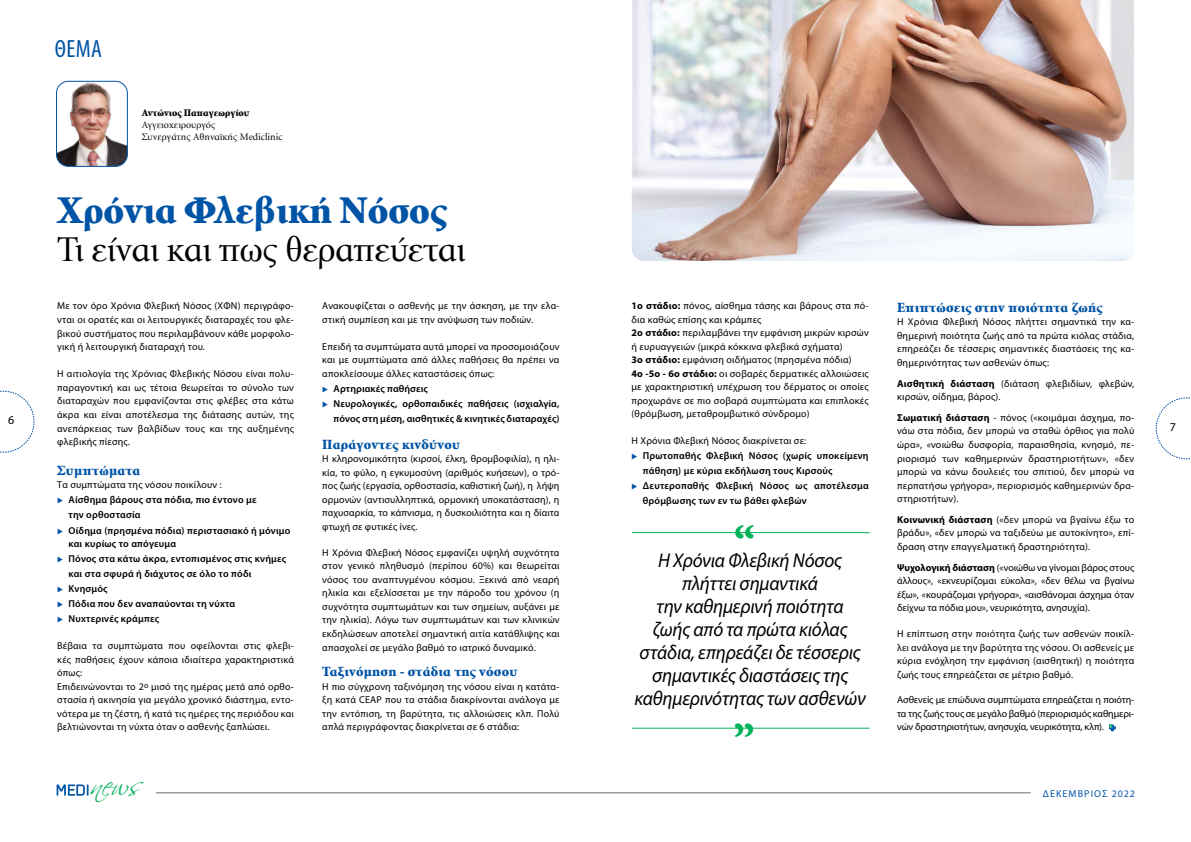
<style>
.page{position:relative;width:1191px;height:842px;background:#fff}
.page>*{position:absolute;margin:0;border:0;box-sizing:border-box;transform-origin:0 0}
.t1{font:900 46px "Minion OS Greek";color:#00b259}
.t2{font:900 39px "Minion OS Greek";color:#0054a6}
.t3{font:36px "Minion Greek";letter-spacing:-.02em;color:#000}
.t4{font:31.8px "Scriptina Pro";color:#00b259}
.t5{font:condensed 25px "Myriad Pro";color:#0054a6}
.t6{font:italic 20px/23px "Myriad Pro";letter-spacing:-.01em;color:#000;text-align:center;scale:.95 1}
.t7{font:900 14px "Minion OS Greek";letter-spacing:.02em;color:#0054a6}
.t8{font:12px "Myriad Pro";color:#000}
.t9{font:10px/13.6px "Myriad Pro";letter-spacing:.02em;color:#000;text-align:justify}
.t10{font:600 10px/15.1px "Myriad Pro";letter-spacing:.02em;color:#000}
.t11{font:10px/12px "Minion Greek";color:#000}
.t12{font:900 10px "Minion OS Greek";color:#000}
.t13{font:10px "Myriad Pro";letter-spacing:.11em;color:#0054a6}
.s1{color:#0054a6}
.s2{font-weight:700}
</style>
<div class="page">
<svg style="left:57px;top:784px;width:32px;height:12px"></svg>
<hr style="left:156px;top:792px;width:874px;height:1px;background:#6d6e71">
<svg style="left:0;top:391px;width:35px;height:62px"></svg>
<svg style="left:1155px;top:397px;width:35px;height:62px"></svg>
<img style="left:56px;top:81px;width:70px;height:84px">
<div style="left:56px;top:81px;width:72px;height:86px;border:1px solid #0054a6;border-radius:12px"></div>
<img style="left:632px;top:0;width:502px;height:261px">
<svg style="left:1109px;top:724px;width:6px;height:7px"></svg>
<hr style="left:632px;top:532px;width:237px;height:1px;background:#00b259">
<hr style="left:632px;top:728px;width:237px;height:1px;background:#00b259">
<p class="t8" style="left:8px;top:413px;width:8px">6</p>
<h3 class="t5" style="left:55px;top:34px;width:49px">ΘΕΜΑ</h3>
<p class="t12" style="left:142px;top:108px;width:109px">Αντώνιος Παπαγεωργίου</p>
<p class="t11" style="left:142px;top:119px;width:142px">Αγγειοχειρουργός<br>Συνεργάτης Αθηναϊκής Mediclinic</p>
<h2 class="t2" style="left:57px;top:190px;width:392px">Χρόνια Φλεβική Νόσος</h2>
<h3 class="t3" style="left:57px;top:231px;width:411px">Τι είναι και πως θεραπεύεται</h3>
<p class="t9" style="left:322px;top:299px;width:239px">Ανακουφίζεται ο ασθενής με την άσκηση, με την ελα&shy;στική συμπίεση και με την ανύψωση των ποδιών.</p>
<p class="t9" style="left:322px;top:339px;width:239px">Επειδή τα συμπτώματα αυτά μπορεί να προσομοιάζουν και με συμπτώματα από άλλες παθήσεις θα πρέπει να αποκλείσουμε άλλες καταστάσεις όπως:</p>
<p class="t10" style="left:322px;top:381px;width:107px"><span class="s1">◆</span> Αρτηριακές παθήσεις</p>
<p class="t10" style="left:322px;top:396px;width:239px;text-align:right"><span class="s1">◆</span> Νευρολογικές, ορθοπαιδικές παθήσεις (ισχιαλγία, πόνος στη μέση, αισθητικές &amp; κινητικές διαταραχές)</p>
<h3 class="t7" style="left:322px;top:437px;width:139px">Παράγοντες κινδύνου</h3>
<p class="t9" style="left:322px;top:452px;width:239px">Η κληρονομικότητα (κιρσοί, έλκη, θρομβοφιλία), η ηλι&shy;κία, το φύλο, η εγκυμοσύνη (αριθμός κυήσεων), ο τρό&shy;πος ζωής (εργασία, ορθοστασία, καθιστική ζωή), η λήψη ορμονών (αντισυλληπτικά, ορμονική υποκατάσταση), η παχυσαρκία, το κάπνισμα, η δυσκοιλιότητα και η δίαιτα φτωχή σε φυτικές ίνες.</p>
<p class="t9" style="left:322px;top:545px;width:239px">Η Χρόνια Φλεβική Νόσος εμφανίζει υψηλή συχνότητα στον γενικό πληθυσμό (περίπου 60%) και θεωρείται νόσος του αναπτυγμένου κόσμου. Ξεκινά από νεαρή ηλικία και εξελίσσεται με την πάροδο του χρόνου (η συχνότητα συμπτωμάτων και των σημείων, αυξάνει με την ηλικία). Λόγω των συμπτωμάτων και των κλινικών εκδηλώσεων αποτελεί σημαντική αιτία κατάθλιψης και απασχολεί σε μεγάλο βαθμό το ιατρικό δυναμικό.</p>
<h3 class="t7" style="left:322px;top:664px;width:196px">Ταξινόμηση - στάδια της νόσου</h3>
<p class="t9" style="left:322px;top:679px;width:239px">Η πιο σύγχρονη ταξινόμηση της νόσου είναι η κατάτα&shy;ξη κατά CEAP που τα στάδια διακρίνονται ανάλογα με την εντόπιση, τη βαρύτητα, τις αλλοιώσεις κλπ. Πολύ απλά περιγράφοντας διακρίνεται σε 6 στάδια:</p>
<p class="t9" style="left:57px;top:299px;width:238px">Με τον όρο Χρόνια Φλεβική Νόσος (ΧΦΝ) περιγράφο&shy;νται οι ορατές και οι λειτουργικές διαταραχές του φλε&shy;βικού συστήματος που περιλαμβάνουν κάθε μορφολο&shy;γική ή λειτουργική διαταραχή του.</p>
<p class="t9" style="left:57px;top:367px;width:238px">Η αιτιολογία της Χρόνιας Φλεβικής Νόσου είναι πολυ&shy;παραγοντική και ως τέτοια θεωρείται το σύνολο των διαταραχών που εμφανίζονται στις φλέβες στα κάτω άκρα και είναι αποτέλεσμα της διάτασης αυτών, της ανεπάρκειας των βαλβίδων τους και της αυξημένης φλεβικής πίεσης.</p>
<h3 class="t7" style="left:57px;top:463px;width:85px">Συμπτώματα</h3>
<p class="t9" style="left:57px;top:478px;width:166px">Τα συμπτώματα της νόσου ποικίλουν :</p>
<p class="t10" style="left:69px;top:492px;width:190px;text-indent:-11px"><span class="s1">◆</span> Αίσθημα βάρους στα πόδια, πιο έντονο με την ορθοστασία</p>
<p class="t10" style="left:69px;top:523px;width:223px;line-height:13.1px;text-indent:-11px"><span class="s1">◆</span> Oίδημα (πρησμένα πόδια) περιστασιακό ή μόνιμο και κυρίως το απόγευμα</p>
<p class="t10" style="left:69px;top:550px;width:219px;text-indent:-11px"><span class="s1">◆</span> Πόνος στα κάτω άκρα, εντοπισμένος στις κνήμες και στα σφυρά ή διάχυτος σε όλο το πόδι</p>
<p class="t10" style="left:57px;top:581px;width:52px"><span class="s1">◆</span> Κνησμός</p>
<p class="t10" style="left:57px;top:596px;width:180px"><span class="s1">◆</span> Πόδια που δεν αναπαύονται τη νύxτα</p>
<p class="t10" style="left:57px;top:611px;width:103px"><span class="s1">◆</span> Νυxτερινές κράμπες</p>
<p class="t9" style="left:57px;top:639px;width:238px;text-align:left">Βέβαια τα συμπτώματα που οφείλονται στις φλεβι&shy;κές παθήσεις έχουν κάποια ιδιαίτερα χαρακτηριστικά όπως:<br>Επιδεινώνονται το 2<sup>ο</sup> μισό της ημέρας μετά από ορθο&shy;στασία ή ακινησία για μεγάλο χρονικό διάστημα, εντο&shy;νότερα με τη ζέστη, ή κατά τις ημέρες της περιόδου και βελτιώνονται τη νύxτα όταν ο ασθενής ξαπλώσει.</p>
<p class="t9" style="left:631px;top:299px;width:239px;text-align:left"><span class="s2">1ο στάδιο:</span> πόνος, αίσθημα τάσης και βάρους στα πό&shy;δια καθώς επίσης και κράμπες<br><span class="s2">2ο στάδιο:</span> περιλαμβάνει την εμφάνιση μικρών κιρσών ή ευρυαγγειών (μικρά κόκκινα φλεβικά σχήματα)<br><span class="s2">3ο στάδιο:</span> εμφάνιση οιδήματος (πρησμένα πόδια)<br><span class="s2">4ο -5ο - 6ο στάδιο:</span> οι σοβαρές δερματικές αλλοιώσεις με χαρακτηριστική υπέχρωση του δέρματος οι οποίες προχωράνε σε πιο σοβαρά συμπτώματα και επιπλοκές (θρόμβωση, μεταθρομβωτικό σύνδρομο)</p>
<p class="t9" style="left:631px;top:434px;width:176px">Η Χρόνια Φλεβική Νόσος διακρίνεται σε:</p>
<p class="t10" style="left:643px;top:448px;width:227px;text-indent:-11px"><span class="s1">◆</span> Πρωτοπαθής Φλεβική Νόσος (χωρίς υποκείμενη πάθηση) με κύρια εκδήλωση τους Κιρσούς</p>
<p class="t10" style="left:643px;top:478px;width:227px;text-indent:-11px"><span class="s1">◆</span> Δευτεροπαθής Φλεβική Νόσος ως αποτέλεσμα θρόμβωσης των εν τω βάθει φλεβών</p>
<h1 class="t1" style="left:733px;top:520px;width:23px">“</h1>
<h3 class="t6" style="left:634px;top:549px;width:245px">Η Χρόνια Φλεβική Νόσος πλήττει σημαντικά<br>την καθημερινή ποιότητα<br>ζωής από τα πρώτα κιόλας στάδια, επηρεάζει δε τέσσερις σημαντικές διαστάσεις της καθημερινότητας των ασθενών</h3>
<h1 class="t1" style="left:755px;top:742px;width:23px;rotate:-180deg">“</h1>
<h3 class="t7" style="left:897px;top:300px;width:207px">Επιπτώσεις στην ποιότητα ζωής</h3>
<p class="t9" style="left:897px;top:315px;width:239px">Η Χρόνια Φλεβική Νόσος πλήττει σημαντικά την κα&shy;θημερινή ποιότητα ζωής από τα πρώτα κιόλας στάδια, επηρεάζει δε τέσσερις σημαντικές διαστάσεις της κα&shy;θημερινότητας των ασθενών όπως:</p>
<p class="t9" style="left:897px;top:376px;width:239px"><span class="s2">Αισθητική διάσταση</span> (διάταση φλεβιδίων, φλεβών, κιρσών, οίδημα, βάρος).</p>
<p class="t9" style="left:897px;top:410px;width:239px"><span class="s2">Σωματική διάσταση</span> - πόνος («κοιμάμαι άσχημα, πο&shy;νάω στα πόδια, δεν μπορώ να σταθώ όρθιος για πολύ ώρα», «νοιώθω δυσφορία, παραισθησία, κνησμό, πε&shy;ριορισμό των καθημερινών δραστηριοτήτων», «δεν μπορώ να κάνω δουλειές του σπιτιού, δεν μπορώ να περπατήσω γρήγορα», περιορισμός καθημερινών δρα&shy;στηριοτήτων).</p>
<p class="t9" style="left:897px;top:512px;width:239px"><span class="s2">Κοινωνική διάσταση</span> («δεν μπορώ να βγαίνω έξω το βράδυ», «δεν μπορώ να ταξιδεύω με αυτοκίνητο», επί&shy;δραση στην επαγγελματική δραστηριότητα).</p>
<p class="t9" style="left:897px;top:560px;width:239px"><span class="s2">Ψυχολογική διάσταση</span> («νοιώθω να γίνομαι βάρος στους άλλους», «εκνευρίζομαι εύκολα», «δεν θέλω να βγαίνω έξω», «κουράζομαι γρήγορα», «αισθάνομαι άσχημα όταν δείχνω τα πόδια μου», νευρικότητα, ανησυχία).</p>
<p class="t9" style="left:897px;top:627px;width:239px">Η επίπτωση στην ποιότητα ζωής των ασθενών ποικίλ&shy;λει ανάλογα με την βαρύτητα της νόσου. Οι ασθενείς με κύρια ενόχληση την εμφάνιση (αισθητική) η ποιότητα ζωής τους επηρεάζεται σε μέτριο βαθμό.</p>
<p class="t9" style="left:897px;top:693px;width:239px">Ασθενείς με επώδυνα συμπτώματα επηρεάζεται η ποιότη&shy;τα της ζωής τους σε μεγάλο βαθμό (περιορισμός καθημερι&shy;νών δραστηριοτήτων, ανησυχία, νευρικότητα, κλπ).</p>
<h3 class="t4" style="left:90px;top:766px;width:50px">news</h3>
<p class="t13" style="left:1042px;top:787px;width:94px">ΔΕΚΈΜΒΡΙΟΣ 2022</p>
<p class="t8" style="left:1170px;top:419px;width:8px">7</p>
</div>
